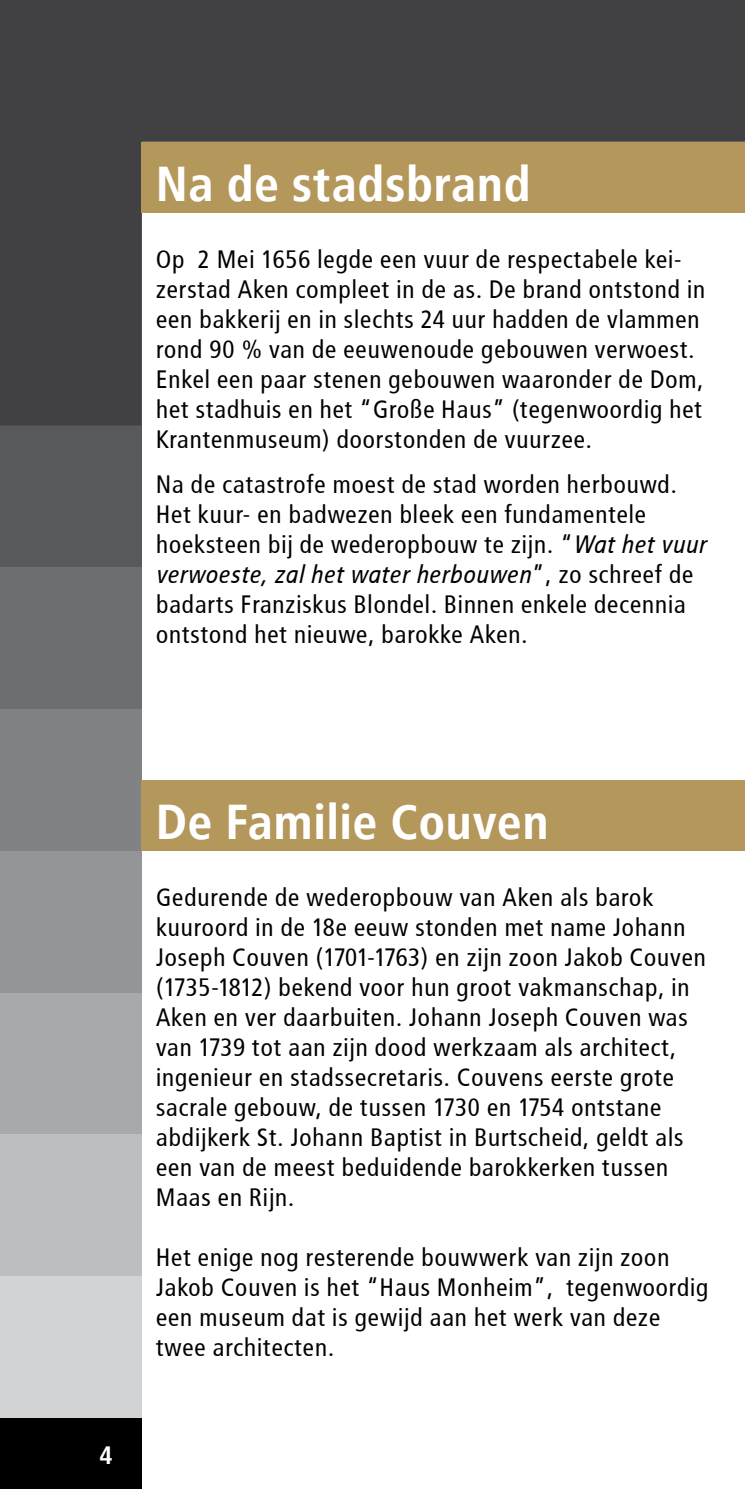
<style>
.page{position:relative;width:745px;height:1489px;background:#fff}
.page>*{position:absolute;margin:0;border:0;box-sizing:border-box;transform-origin:0 0}
.t1{font:700 48.75px "Transit";color:#fff}
.t2{font:25px/30px "Transit";color:#000}
.t3{font:700 25px "Transit";color:#fff}
.s1{font-style:italic}
</style>
<div class="page">
<div style="left:0;top:1417px;width:142px;height:71px;background:#000"></div>
<div style="left:0;top:425px;width:142px;height:142px;background:#58595b"></div>
<div style="left:0;top:567px;width:142px;height:142px;background:#6d6e71"></div>
<div style="left:0;top:709px;width:142px;height:141px;background:#808284"></div>
<div style="left:0;top:850px;width:142px;height:142px;background:#939598"></div>
<div style="left:0;top:992px;width:142px;height:142px;background:#a7a9ac"></div>
<div style="left:0;top:1134px;width:142px;height:142px;background:#bcbec0"></div>
<div style="left:0;top:1276px;width:142px;height:141px;background:#d1d3d4"></div>
<svg style="left:0;top:0;width:744px;height:425px;fill:#414042"></svg>
<div style="left:142px;top:780px;width:602px;height:70px;background:#b4975a"></div>
<div style="left:142px;top:142px;width:602px;height:71px;background:#b4975a"></div>
<h1 class="t1" style="left:156px;top:153px;width:376px">Na de stadsbrand</h1>
<p class="t2" style="left:156px;top:246px;width:551px">Op 2 Mei 1656 legde een vuur de respectabele kei&shy;zerstad Aken compleet in de as. De brand ontstond in een bakkerij en in slechts 24 uur hadden de vlammen rond 90 % van de eeuwenoude gebouwen verwoest.<br>Enkel een paar stenen gebouwen waaronder de Dom, het stadhuis en het “Große Haus” (tegenwoordig het Krantenmuseum) doorstonden de vuurzee.</p>
<p class="t2" style="left:156px;top:471px;width:552px">Na de catastrofe moest de stad worden herbouwd.<br>Het kuur- en badwezen bleek een fundamentele hoeksteen bij de wederopbouw te zijn. “<span class="s1">Wat het vuur verwoeste, zal het water herbouwen</span>”, zo schreef de badarts Franziskus Blondel. Binnen enkele decennia ontstond het nieuwe, barokke Aken.</p>
<p class="t3" style="left:100px;top:1438px;width:15px">4</p>
<h1 class="t1" style="left:156px;top:791px;width:394px">De Familie Couven</h1>
<p class="t2" style="left:156px;top:884px;width:552px">Gedurende de wederopbouw van Aken als barok kuuroord in de 18e eeuw stonden met name Johann Joseph Couven (1701-1763) en zijn zoon Jakob Couven (1735-1812) bekend voor hun groot vakmanschap, in Aken en ver daarbuiten. Johann Joseph Couven was van 1739 tot aan zijn dood werkzaam als architect, ingenieur en stadssecretaris. Couvens eerste grote sacrale gebouw, de tussen 1730 en 1754 ontstane abdijkerk St. Johann Baptist in Burtscheid, geldt als een van de meest beduidende barokkerken tussen Maas en Rijn.</p>
<p class="t2" style="left:156px;top:1244px;width:554px">Het enige nog resterende bouwwerk van zijn zoon Jakob Couven is het “Haus Monheim”, tegenwoordig een museum dat is gewijd aan het werk van deze twee architecten.</p>
</div>
